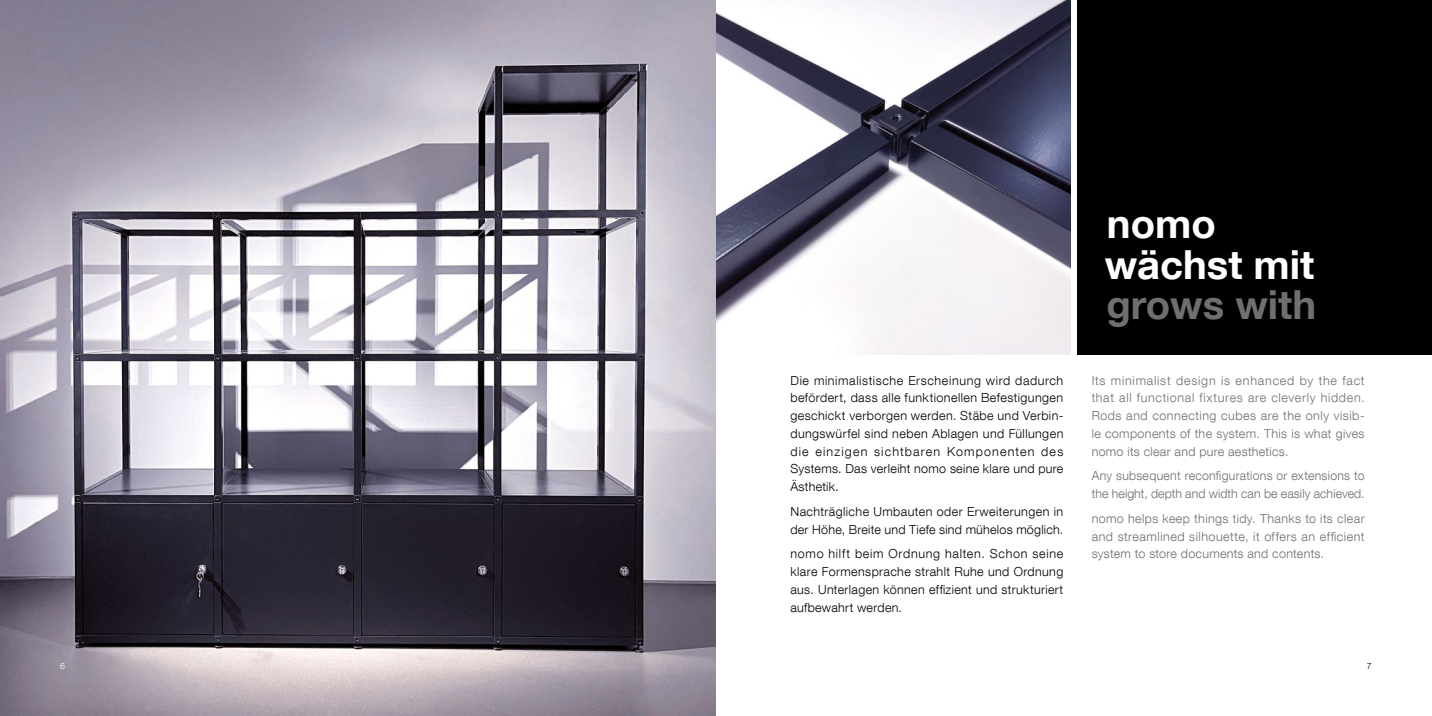
<style>
.page{position:relative;width:1432px;height:716px;background:#fff}
.page>*{position:absolute;margin:0;border:0;box-sizing:border-box;transform-origin:0 0}
.t1{font:700 40px/40.4px "Helvetica Neue LT Com";color:#fff}
.t2{font:700 40px "Helvetica Neue LT Com";color:#706f6f}
.t3{font:300 12.5px/17.8px "Helvetica Neue LT Com";letter-spacing:.025em;color:#000;text-align:justify}
.t4{font:300 12.5px/17.8px "Helvetica Neue LT Com";letter-spacing:.02em;color:#706f6f;text-align:justify}
.t5{font:300 8.75px "Helvetica Neue LT Com";color:#fff}
.t6{font:300 8.75px "Helvetica Neue LT Com";color:#000}
</style>
<div class="page">
<img style="left:716px;top:0;width:354px;height:354px">
<img style="left:0;top:0;width:716px;height:716px">
<div style="left:1077px;top:0;width:354px;height:354px;background:#000"></div>
<p class="t3" style="left:790px;top:371px;width:274px">Die minimalistische Erscheinung wird dadurch befördert, dass alle funktionellen Befestigungen geschickt verborgen werden. Stäbe und Verbin&shy;dungswürfel sind neben Ablagen und Füllungen die einzigen sichtbaren Komponenten des Systems. Das verleiht nomo seine klare und pure Ästhetik.</p>
<p class="t3" style="left:790px;top:502px;width:274px">Nachträgliche Umbauten oder Erweiterungen in der Höhe, Breite und Tiefe sind mühelos möglich.</p>
<p class="t3" style="left:790px;top:545px;width:274px">nomo hilft beim Ordnung halten. Schon seine klare Formensprache strahlt Ruhe und Ordnung aus. Unterlagen können effizient und strukturiert aufbewahrt werden.</p>
<h1 class="t1" style="left:1104px;top:203px;width:211px">nomo wächst mit</h1>
<h1 class="t2" style="left:1106px;top:279px;width:211px">grows with</h1>
<p class="t4" style="left:1091px;top:371px;width:274px">Its minimalist design is enhanced by the fact that all functional fixtures are cleverly hidden.<br>Rods and connecting cubes are the only visib&shy;le components of the system. This is what gives nomo its clear and pure aesthetics.</p>
<p class="t4" style="left:1091px;top:467px;width:274px">Any subsequent reconfigurations or extensions to the height, depth and width can be easily achieved.</p>
<p class="t4" style="left:1091px;top:509px;width:274px">nomo helps keep things tidy. Thanks to its clear and streamlined silhouette, it offers an efficient system to store documents and contents.</p>
<p class="t5" style="left:60px;top:660px;width:6px">6</p>
<p class="t6" style="left:1366px;top:660px;width:6px">7</p>
</div>
